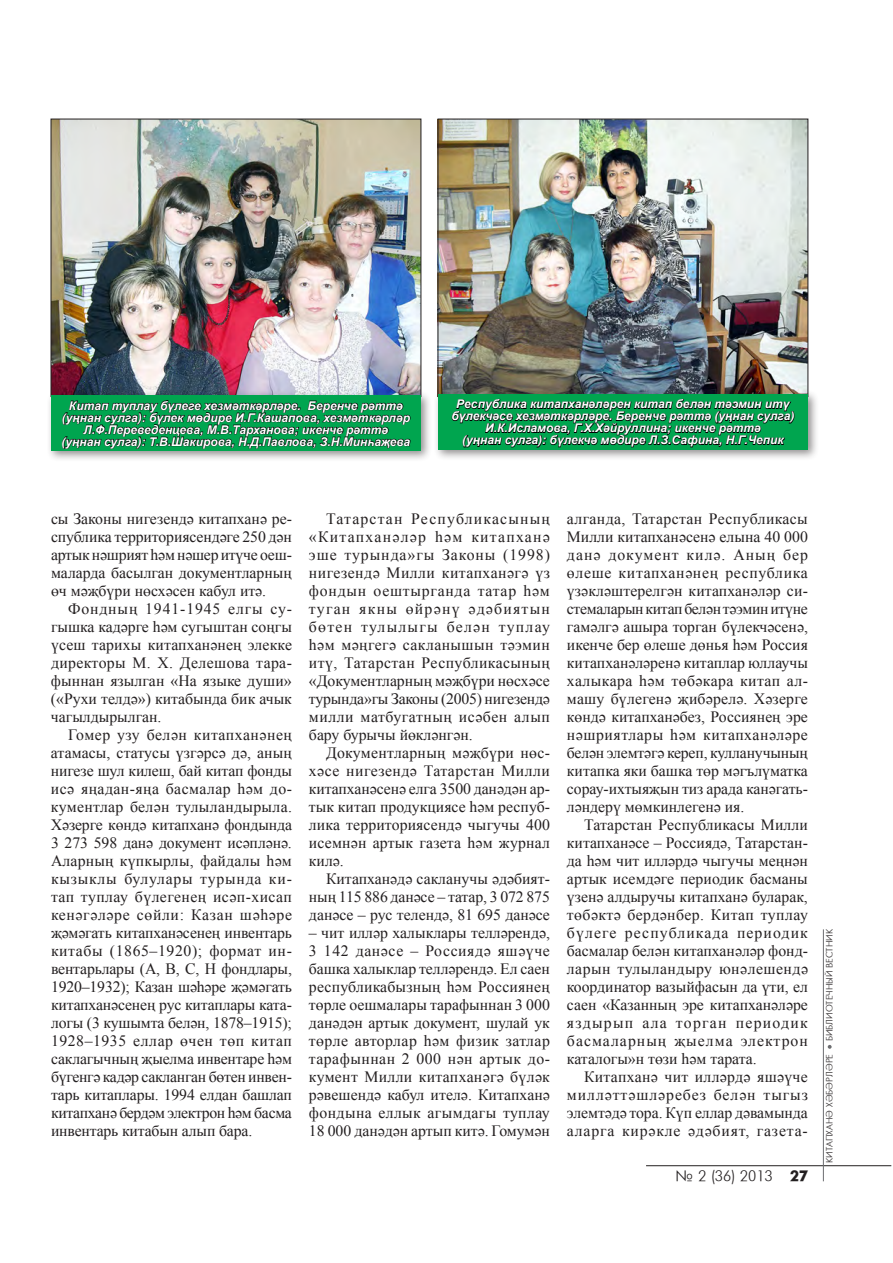
<style>
.page{position:relative;width:893px;height:1263px;background:#fff}
.page>*{position:absolute;margin:0;border:0;box-sizing:border-box;transform-origin:0 0}
._1текст{font:15.75px/18px "Times New Roman";color:#231f20;text-align:justify}
.t1{font:15px "NT Futuris";color:#231f20}
.t2{font:700 15px "NT Futuris";color:#231f20}
.Подпись_фото{font:italic 700 12px/12px "Arial";color:#fff;text-align:center}
.t3{font:9px "NT Futuris";color:#231f20}
</style>
<div class="page">
<hr style="left:646px;top:1165px;width:245px;height:1px;background:#231f20">
<hr style="left:823px;top:929px;width:1px;height:252px;background:#6c6d70">
<svg style="left:828px;top:1045px;width:4px;height:4px"></svg>
<img style="left:53px;top:121px;width:366px;height:269px">
<img style="left:440px;top:121px;width:366px;height:268px">
<div style="left:46px;top:390px;width:386px;height:72px;background:#231f20;opacity:.5"></div>
<div style="left:51px;top:396px;width:370px;height:55px;background:#00a54f"></div>
<svg style="left:62px;top:400px;width:349px;height:49px"></svg>
<div style="left:433px;top:389px;width:386px;height:72px;background:#231f20;opacity:.5"></div>
<div style="left:438px;top:394px;width:370px;height:56px;background:#00a54f"></div>
<svg style="left:451px;top:399px;width:344px;height:49px"></svg>
<p class="Подпись_фото" style="left:62px;top:400px;width:350px">Китап туплау бүлеге хезмәткәрләре. Беренче рәттә (уңнан сулга): бүлек мөдире И.Г.Кашапова, хезмәткәрләр Л.Ф.Переведенцева, М.В.Тарханова; икенче рәттә<br>(уңнан сулга): Т.В.Шакирова, Н.Д.Павлова, З.Н.Минһаҗева</p>
<p class="Подпись_фото" style="left:451px;top:399px;width:345px">Республика китапханәләрен китап белән тәэмин итү бүлекчәсе хезмәткәрләре. Беренче рәттә (уңнан сулга)<br>И.К.Исламова, Г.Х.Хәйруллина; икенче рәттә<br>(уңнан сулга): бүлекчә мөдире Л.З.Сафина, Н.Г.Чепик</p>
<p class="_1текст" style="left:51px;top:510px;width:242px">сы Законы нигезендә китапханә ре&shy;спублика территориясендәге 250 дән артык нәшрият һәм нәшер итүче оеш&shy;маларда басылган документларның өч мәҗбүри нөсхәсен кабул итә.</p>
<p class="_1текст" style="left:51px;top:600px;width:242px;text-indent:17px">Фондның 1941-1945 елгы су&shy;гышка кадәрге һәм сугыштан соңгы үсеш тарихы китапханәнең элекке директоры М. Х. Делешова тара&shy;фыннан язылган «На языке души» («Рухи телдә») китабында бик ачык чагылдырылган.</p>
<p class="_1текст" style="left:51px;top:726px;width:243px;text-indent:17px">Гомер узу белән китапханәнең атамасы, статусы үзгәрсә дә, аның нигезе шул килеш, бай китап фонды исә яңадан-яңа басмалар һәм до&shy;кументлар белән тулыландырыла.<br>Хәзерге көндә китапханә фондында 3 273 598 данә документ исәпләнә.<br>Аларның күпкырлы, файдалы һәм кызыклы булулары турында ки&shy;тап туплау бүлегенең исәп-хисап кенәгәләре сөйли: Казан шәһәре җәмәгать китапханәсенең инвентарь китабы (1865–1920); формат ин&shy;вентарьлары (А, В, С, Н фондлары, 1920–1932); Казан шәһәре җәмәгать китапханәсенең рус китаплары ката&shy;логы (3 кушымта белән, 1878–1915); 1928–1935 еллар өчен төп китап саклагычның җыелма инвентаре һәм бүгенгә кадәр сакланган бөтен инвен&shy;тарь китаплары. 1994 елдан башлап китапханә бердәм электрон һәм басма инвентарь китабын алып бара.</p>
<p class="_1текст" style="left:309px;top:510px;width:243px;text-indent:17px">Татарстан Республикасының «Китапханәләр һәм китапханә эше турында»гы Законы (1998) нигезендә Милли китапханәгә үз фондын оештырганда татар һәм туган якны өйрәнү әдәбиятын бөтен тулылыгы белән туплау һәм мәңгегә сакланышын тәэмин итү, Татарстан Республикасының «Документларның мәҗбүри нөсхәсе турында»гы Законы (2005) нигезендә милли матбугатның исәбен алып бару бурычы йөкләнгән.</p>
<p class="_1текст" style="left:309px;top:744px;width:242px;text-indent:17px">Документларның мәҗбүри нөс&shy;хәсе нигезендә Татарстан Милли китапханәсенә елга 3500 данәдән ар&shy;тык китап продукциясе һәм респуб&shy;лика территориясендә чыгучы 400 исемнән артык газета һәм журнал килә.</p>
<p class="_1текст" style="left:309px;top:870px;width:242px;text-indent:17px">Китапханәдә сакланучы әдәбият&shy;ның 115 886 данәсе – татар, 3 072 875 данәсе – рус телендә, 81 695 данәсе</p>
<p class="_1текст" style="left:309px;top:924px;width:242px">– чит илләр халыклары телләрендә, 3 142 данәсе – Россиядә яшәүче башка халыклар телләрендә. Ел саен республикабызның һәм Россиянең төрле оешмалары тарафыннан 3 000 данәдән артык документ, шулай ук төрле авторлар һәм физик затлар тарафыннан 2 000 нән артык до&shy;кумент Милли китапханәгә бүләк рәвешендә кабул ителә. Китапханә фондына еллык агымдагы туплау 18 000 данәдән артып китә. Гомумән</p>
<p class="_1текст" style="left:567px;top:510px;width:242px">алганда, Татарстан Республикасы Милли китапханәсенә елына 40 000 данә документ килә. Аның бер өлеше китапханәнең республика үзәкләштерелгән китапханәләр си&shy;стемаларын китап белән тәэмин итүне гамәлгә ашыра торган бүлекчәсенә, икенче бер өлеше дөнья һәм Россия китапханәләренә китаплар юллаучы халыкара һәм төбәкара китап ал&shy;машу бүлегенә җибәрелә. Хәзерге көндә китапханәбез, Россиянең эре нәшриятлары һәм китапханәләре белән элемтәгә кереп, кулланучының китапка яки башка төр мәгълүматка сорау-ихтыяҗын тиз арада канәгать&shy;ләндерү мөмкинлегенә ия.</p>
<p class="_1текст" style="left:567px;top:816px;width:243px;text-indent:17px">Татарстан Республикасы Милли китапханәсе – Россиядә, Татарстан&shy;да һәм чит илләрдә чыгучы меңнән артык исемдәге периодик басманы үзенә алдыручы китапханә буларак, төбәктә бердәнбер. Китап туплау бүлеге республикада периодик басмалар белән китапханәләр фонд&shy;ларын тулыландыру юнәлешендә координатор вазыйфасын да үти, ел саен «Казанның эре китапханәләре яздырып ала торган периодик басмаларның җыелма электрон каталогы»н төзи һәм тарата.</p>
<p class="_1текст" style="left:567px;top:1068px;width:243px;text-indent:17px">Китапханә чит илләрдә яшәүче милләттәшләребез белән тыгыз элемтәдә тора. Күп еллар дәвамында аларга кирәкле әдәбият, газета-</p>
<p class="t1" style="left:675px;top:1168px;width:99px">№ 2 (36) 2013</p>
<p class="t2" style="left:790px;top:1167px;width:19px">27</p>
<p class="t3" style="left:825px;top:1041px;width:113px;rotate:-90deg">БИБЛИОТЕЧНЫЙ ВЕСТНИК</p>
<p class="t3" style="left:825px;top:1162px;width:110px;rotate:-90deg">КИТАПХАНЂ ХЂБЂРЛЂРЕ</p>
</div>
